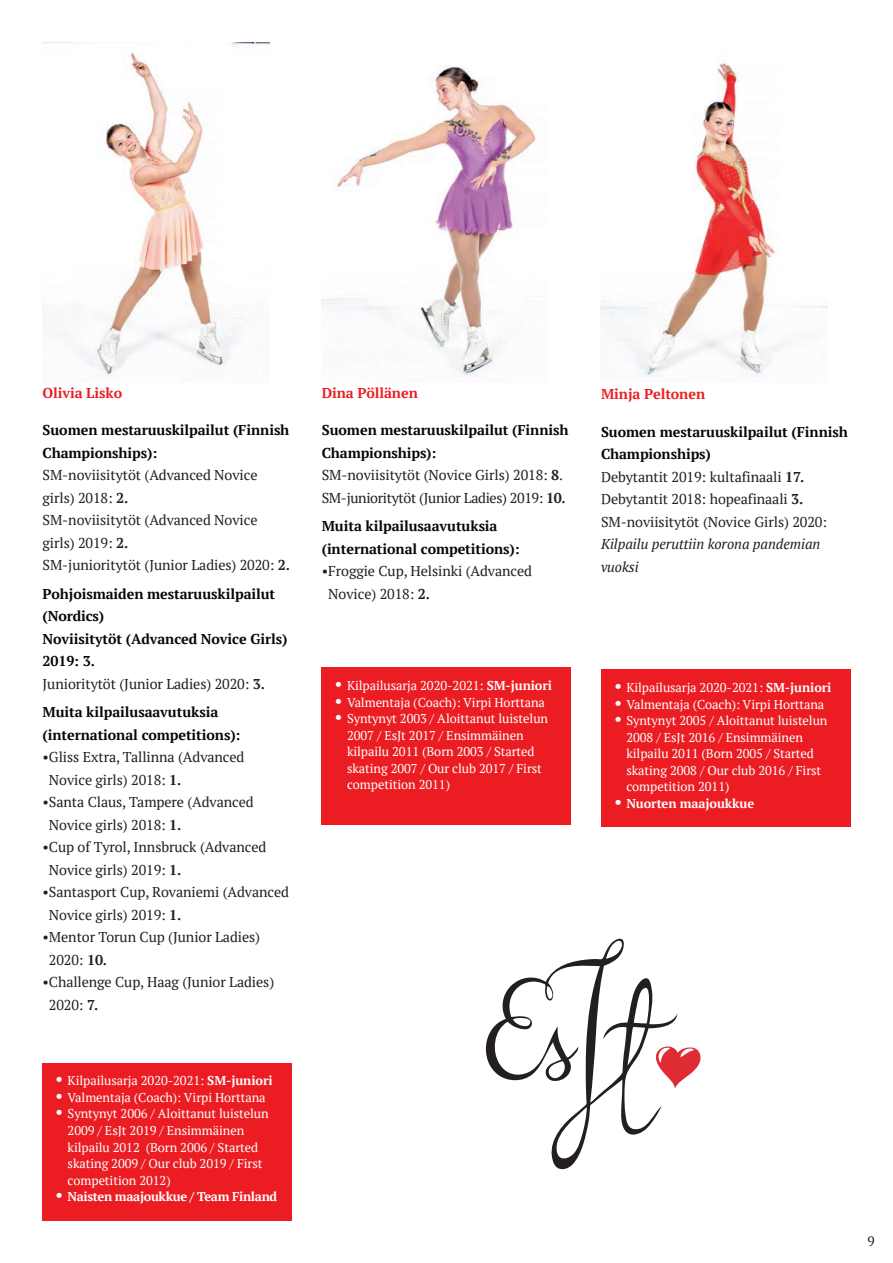
<style>
.page{position:relative;width:893px;height:1263px;background:#fff}
.page>*{position:absolute;margin:0;border:0;box-sizing:border-box;transform-origin:0 0}
.t1{font:14.25px/22.5px "PT Serif";letter-spacing:-.005em;color:#231f20}
.t2{font:700 14.25px/22.5px "PT Serif";letter-spacing:-.005em;color:#080705}
.t3{font:italic 14.25px/22.5px "PT Serif";letter-spacing:-.005em;color:#231f20}
.t4{font:700 14.25px "PT Serif";letter-spacing:-.005em;color:#eb1d23}
.t5{font:13.5px "PT Serif";color:#231f20}
.t6{font:12.75px/16.5px "PT Serif";letter-spacing:-.005em;color:#fff}
.t7{font:700 12.75px "PT Serif";letter-spacing:-.025em;color:#fff}
.t8{font:700 12.75px "PT Serif";letter-spacing:-.005em;color:#fff}
.s1{font-weight:700}
.s2{font-weight:400;color:#231f20}
.s3{color:#231f20}
.s4{font-size:18px}
.s5{font-weight:400;font-size:18px}
.s6{font-weight:700;color:#080705}
</style>
<div class="page">
<div style="left:43px;top:1063px;width:249px;height:157px;background:#eb1d23"></div>
<div style="left:322px;top:668px;width:249px;height:157px;background:#eb1d23"></div>
<div style="left:601px;top:670px;width:249px;height:157px;background:#eb1d23"></div>
<img style="left:321px;top:65px;width:215px;height:312px">
<img style="left:601px;top:59px;width:227px;height:318px">
<img style="left:43px;top:43px;width:226px;height:333px">
<svg style="left:486px;top:939px;width:214px;height:230px"></svg>
<p class="t4" style="left:43px;top:383px;width:81px">Olivia Lisko</p>
<p class="t2" style="left:43px;top:419px;width:248px">Suomen mestaruuskilpailut (Finnish<br>Championships):</p>
<p class="t1" style="left:43px;top:464px;width:249px">SM-noviisitytöt (Advanced Novice girls) 2018: <span class="s1">2.<br></span>SM-noviisitytöt (Advanced Novice girls) 2019: <span class="s1">2.<br></span>SM-junioritytöt (Junior Ladies) 2020: <span class="s1">2.</span></p>
<p class="t2" style="left:43px;top:582px;width:246px">Pohjoismaiden mestaruuskilpailut (Nordics)<br>Noviisitytöt (Advanced Novice Girls)<br>2019: 3.<br><span class="s2">Junioritytöt (Junior Ladies) 2020:</span> <span class="s3">3.</span></p>
<p class="t2" style="left:43px;top:701px;width:199px">Muita kilpailusaavutuksia (international competitions):</p>
<p class="t1" style="left:49px;top:746px;width:197px;text-indent:-6px">•Gliss Extra, Tallinna (Advanced<br>Novice girls) 2018: <span class="s1">1.</span></p>
<p class="t1" style="left:49px;top:791px;width:206px;text-indent:-6px">•Santa Claus, Tampere (Advanced<br>Novice girls) 2018: <span class="s1">1.</span></p>
<p class="t1" style="left:49px;top:836px;width:219px;text-indent:-6px">•Cup of Tyrol, Innsbruck (Advanced<br>Novice girls) 2019: <span class="s1">1.</span></p>
<p class="t1" style="left:49px;top:881px;width:242px;text-indent:-6px">•Santasport Cup, Rovaniemi (Advanced<br>Novice girls) 2019: <span class="s1">1.</span></p>
<p class="t1" style="left:49px;top:926px;width:213px;text-indent:-6px">•Mentor Torun Cup (Junior Ladies)<br>2020: <span class="s1">10.</span></p>
<p class="t1" style="left:49px;top:971px;width:227px;text-indent:-6px">•Challenge Cup, Haag (Junior Ladies)<br>2020: <span class="s1">7.</span></p>
<p class="t6" style="left:55px;top:1072px;width:219px"><span class="s4">•</span> Kilpailusarja 2020-2021: <span class="s1">SM-juniori</span></p>
<p class="t6" style="left:55px;top:1089px;width:212px"><span class="s4">•</span> Valmentaja (Coach): Virpi Horttana</p>
<p class="t6" style="left:68px;top:1105px;width:203px;text-indent:-12px"><span class="s4">•</span> Syntynyt 2006 / Aloittanut luistelun<br>2009 / EsJt 2019 / Ensimmäinen kilpailu 2012 (Born 2006 / Started skating 2009 / Our club 2019 / First competition 2012)</p>
<p class="t7" style="left:55px;top:1188px;width:223px"><span class="s5">•</span> Naisten maajoukkue / Team Finland</p>
<p class="t4" style="left:322px;top:383px;width:98px">Dina Pöllänen</p>
<p class="t1" style="left:322px;top:419px;width:248px"><span class="s6">Suomen mestaruuskilpailut (Finnish Championships):<br></span>SM-noviisitytöt (Novice Girls) 2018: <span class="s1">8</span>.<br>SM-junioritytöt (Junior Ladies) 2019: <span class="s1">10.</span></p>
<p class="t2" style="left:322px;top:515px;width:199px">Muita kilpailusaavutuksia (international competitions):</p>
<p class="t1" style="left:328px;top:560px;width:205px;text-indent:-6px">•Froggie Cup, Helsinki (Advanced<br>Novice) 2018: <span class="s1">2.</span></p>
<p class="t6" style="left:335px;top:677px;width:219px"><span class="s4">•</span> Kilpailusarja 2020-2021: <span class="s1">SM-juniori</span></p>
<p class="t6" style="left:335px;top:693px;width:212px"><span class="s4">•</span> Valmentaja (Coach): Virpi Horttana</p>
<p class="t6" style="left:347px;top:710px;width:203px;text-indent:-12px"><span class="s4">•</span> Syntynyt 2003 / Aloittanut luistelun<br>2007 / EsJt 2017 / Ensimmäinen kilpailu 2011 (Born 2003 / Started skating 2007 / Our club 2017 / First competition 2011)</p>
<p class="t4" style="left:601px;top:384px;width:106px">Minja Peltonen</p>
<p class="t1" style="left:601px;top:420px;width:248px"><span class="s6">Suomen mestaruuskilpailut (Finnish<br>Championships)<br></span>Debytantit 2019: kultafinaali <span class="s1">17.<br></span>Debytantit 2018: hopeafinaali <span class="s1">3.<br></span>SM-noviisitytöt (Novice Girls) 2020:</p>
<p class="t3" style="left:601px;top:532px;width:221px">Kilpailu peruttiin korona pandemian vuoksi</p>
<p class="t6" style="left:614px;top:679px;width:219px"><span class="s4">•</span> Kilpailusarja 2020-2021: <span class="s1">SM-juniori</span></p>
<p class="t6" style="left:614px;top:696px;width:212px"><span class="s4">•</span> Valmentaja (Coach): Virpi Horttana</p>
<p class="t6" style="left:626px;top:712px;width:203px;text-indent:-12px"><span class="s4">•</span> Syntynyt 2005 / Aloittanut luistelun<br>2008 / EsJt 2016 / Ensimmäinen kilpailu 2011 (Born 2005 / Started skating 2008 / Our club 2016 / First competition 2011)</p>
<p class="t8" style="left:614px;top:795px;width:142px"><span class="s5">•</span> Nuorten maajoukkue</p>
<p class="t5" style="left:867px;top:1232px;width:9px">9</p>
</div>
